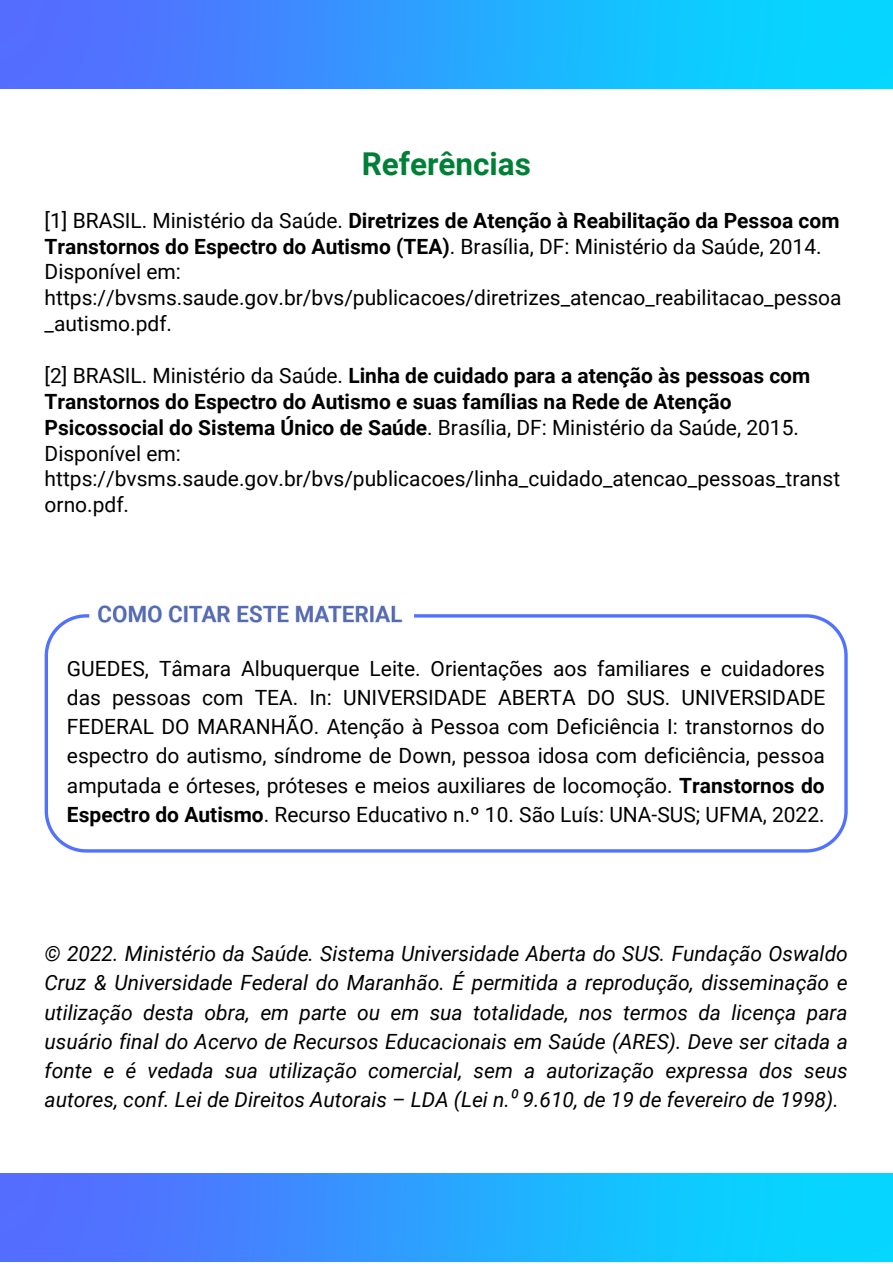
<style>
.page{position:relative;width:893px;height:1264px;background:#fff}
.page>*{position:absolute;margin:0;border:0;box-sizing:border-box;transform-origin:0 0}
.t1{font:700 31.5px "Roboto";color:#008037}
.t2{font:21px/25.8px "Roboto";color:#000}
.t3{font:italic 21px/29.2px "Roboto";color:#000;text-align:justify}
.s1{font-weight:700}
.s2{font-family:"Noto Sans"}
</style>
<div class="page">
<svg style="left:45px;top:614px;width:802px;height:238px"></svg>
<img style="left:0;top:0;width:892px;height:89px">
<img style="left:0;top:1173px;width:892px;height:88px">
<img style="left:89px;top:605px;width:324px;height:30px">
<h1 class="t1" style="left:361px;top:146px;width:171px">Referências</h1>
<p class="t2" style="left:45px;top:208px;width:798px">[1] BRASIL. Ministério da Saúde. <span class="s1">Diretrizes de Atenção à Reabilitação da Pessoa com Transtornos do Espectro do Autismo (TEA)</span>. Brasília, DF: Ministério da Saúde, 2014.<br>Disponível em: https://bvsms.saude.gov.br/bvs/publicacoes/diretrizes_atencao_reabilitacao_pessoa _autismo.pdf.</p>
<p class="t2" style="left:45px;top:363px;width:797px">[2] BRASIL. Ministério da Saúde. <span class="s1">Linha de cuidado para a atenção às pessoas com Transtornos do Espectro do Autismo e suas famílias na Rede de Atenção Psicossocial do Sistema Único de Saúde</span>. Brasília, DF: Ministério da Saúde, 2015.<br>Disponível em: https://bvsms.saude.gov.br/bvs/publicacoes/linha_cuidado_atencao_pessoas_transt orno.pdf.</p>
<p class="t2" style="left:67px;top:654px;width:759px;line-height:29.2px;text-align:justify">GUEDES, Tâmara Albuquerque Leite. Orientações aos familiares e cuidadores das pessoas com TEA. In: UNIVERSIDADE ABERTA DO SUS. UNIVERSIDADE FEDERAL DO MARANHÃO. Atenção à Pessoa com Deficiência I: transtornos do espectro do autismo, síndrome de Down, pessoa idosa com deficiência, pessoa amputada e órteses, próteses e meios auxiliares de locomoção. <span class="s1">Transtornos do Espectro do Autismo</span>. Recurso Educativo n.º 10. São Luís: UNA-SUS; UFMA, 2022.</p>
<p class="t3" style="left:45px;top:939px;width:804px">© 2022. Ministério da Saúde. Sistema Universidade Aberta do SUS. Fundação Oswaldo Cruz &amp; Universidade Federal do Maranhão. É permitida a reprodução, disseminação e utilização desta obra, em parte ou em sua totalidade, nos termos da licença para usuário final do Acervo de Recursos Educacionais em Saúde (ARES). Deve ser citada a fonte e é vedada sua utilização comercial, sem a autorização expressa dos seus autores, conf. Lei de Direitos Autorais – LDA (Lei n.<span class="s2">⁰</span> 9.610, de 19 de fevereiro de 1998).</p>
</div>
